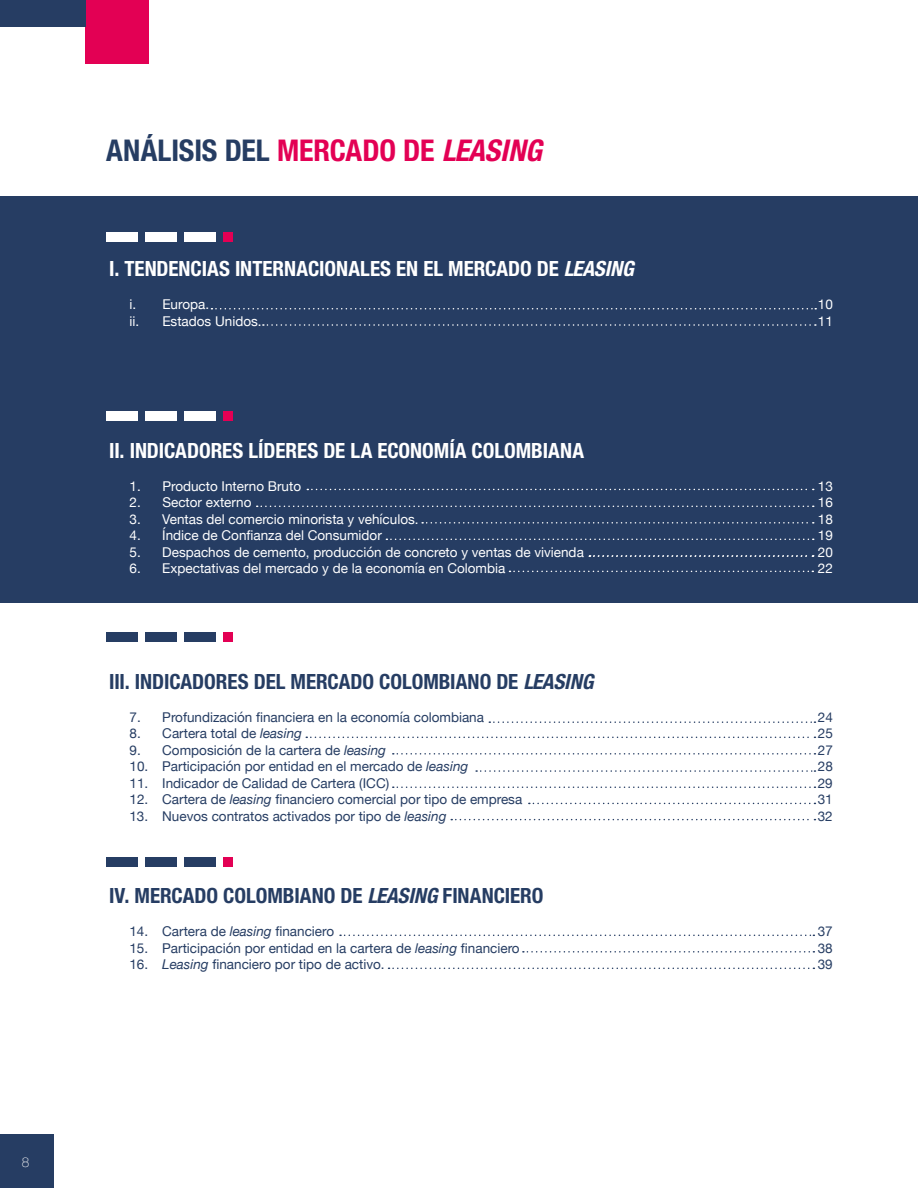
<style>
.page{position:relative;width:918px;height:1188px;background:#fff}
.page>*{position:absolute;margin:0;border:0;box-sizing:border-box;transform-origin:0 0}
.t1{font:700 condensed 30px "Helvetica Neue LT Std";letter-spacing:-.005em;color:#263d63}
.t2{font:700 condensed 21px "Helvetica Neue LT Std";color:#fff}
.t3{font:700 condensed 21px "Helvetica Neue LT Std";color:#263d63}
.t4{font:13.5px "Helvetica Neue";color:#263d63}
.t5{font:13.5px "Helvetica Neue";color:#fff}
.t6{font:100 13.5px "Helvetica Neue";color:#fff}
.s1{color:#e30054}
.s2{font-style:italic;color:#e30054}
.s3{font-style:italic}
</style>
<div class="page">
<div style="left:0;top:1134px;width:54px;height:54px;background:#263d63"></div>
<div style="left:0;top:196px;width:918px;height:407px;background:#263d63"></div>
<div style="left:85px;top:0;width:64px;height:64px;background:#e30054"></div>
<div style="left:0;top:0;width:85px;height:27px;background:#263d63"></div>
<div style="left:107px;top:232px;width:31px;height:10px;background:#fff"></div>
<div style="left:145px;top:232px;width:32px;height:10px;background:#fff"></div>
<div style="left:184px;top:232px;width:31px;height:10px;background:#fff"></div>
<div style="left:223px;top:232px;width:10px;height:10px;background:#e30054"></div>
<div style="left:107px;top:411px;width:31px;height:10px;background:#fff"></div>
<div style="left:145px;top:411px;width:32px;height:10px;background:#fff"></div>
<div style="left:184px;top:411px;width:31px;height:10px;background:#fff"></div>
<div style="left:223px;top:411px;width:10px;height:10px;background:#e30054"></div>
<div style="left:107px;top:632px;width:31px;height:10px;background:#263d63"></div>
<div style="left:145px;top:632px;width:32px;height:10px;background:#263d63"></div>
<div style="left:184px;top:632px;width:31px;height:10px;background:#263d63"></div>
<div style="left:223px;top:632px;width:10px;height:10px;background:#e30054"></div>
<div style="left:107px;top:857px;width:31px;height:10px;background:#263d63"></div>
<div style="left:145px;top:857px;width:32px;height:10px;background:#263d63"></div>
<div style="left:184px;top:857px;width:31px;height:10px;background:#263d63"></div>
<div style="left:223px;top:857px;width:10px;height:10px;background:#e30054"></div>
<svg style="left:263px;top:324px;width:553px;height:2px"></svg>
<svg style="left:211px;top:308px;width:605px;height:1px"></svg>
<svg style="left:307px;top:489px;width:507px;height:1px"></svg>
<svg style="left:257px;top:506px;width:557px;height:1px"></svg>
<svg style="left:422px;top:522px;width:392px;height:2px"></svg>
<svg style="left:386px;top:539px;width:428px;height:1px"></svg>
<svg style="left:589px;top:555px;width:225px;height:2px"></svg>
<svg style="left:489px;top:721px;width:327px;height:2px"></svg>
<svg style="left:306px;top:737px;width:509px;height:1px"></svg>
<svg style="left:393px;top:753px;width:422px;height:2px"></svg>
<svg style="left:476px;top:770px;width:339px;height:2px"></svg>
<svg style="left:393px;top:786px;width:422px;height:2px"></svg>
<svg style="left:529px;top:803px;width:286px;height:1px"></svg>
<svg style="left:340px;top:935px;width:474px;height:1px"></svg>
<svg style="left:522px;top:951px;width:293px;height:2px"></svg>
<svg style="left:451px;top:819px;width:364px;height:1px"></svg>
<svg style="left:509px;top:571px;width:304px;height:1px"></svg>
<svg style="left:387px;top:968px;width:428px;height:1px"></svg>
<p class="t6" style="left:22px;top:1152px;width:9px">8</p>
<h1 class="t1" style="left:106px;top:132px;width:437px">ANÁLISIS DEL <span class="s1">MERCADO DE</span> <span class="s2">LEASING</span></h1>
<h2 class="t2" style="left:109px;top:256px;width:526px">I. TENDENCIAS INTERNACIONALES EN EL MERCADO DE <span class="s3">LEASING</span></h2>
<p class="t5" style="left:130px;top:295px;width:81px">i. Europa.</p>
<p class="t5" style="left:818px;top:295px;width:17px">10</p>
<p class="t5" style="left:130px;top:311px;width:134px">ii. Estados Unidos.</p>
<p class="t5" style="left:818px;top:311px;width:17px">11</p>
<h2 class="t2" style="left:109px;top:437px;width:476px">II. INDICADORES LÍDERES DE LA ECONOMÍA COLOMBIANA</h2>
<p class="t5" style="left:130px;top:476px;width:173px">1. Producto Interno Bruto</p>
<p class="t5" style="left:818px;top:476px;width:17px">13</p>
<p class="t5" style="left:130px;top:493px;width:123px">2. Sector externo</p>
<p class="t5" style="left:818px;top:493px;width:17px">16</p>
<p class="t5" style="left:130px;top:509px;width:291px">3. Ventas del comercio minorista y vehículos.</p>
<p class="t5" style="left:818px;top:509px;width:17px">18</p>
<p class="t5" style="left:130px;top:526px;width:254px">4. Índice de Confianza del Consumidor</p>
<p class="t5" style="left:818px;top:526px;width:17px">19</p>
<p class="t5" style="left:130px;top:542px;width:456px">5. Despachos de cemento, producción de concreto y ventas de vivienda</p>
<p class="t5" style="left:818px;top:542px;width:17px">20</p>
<p class="t5" style="left:130px;top:558px;width:377px">6. Expectativas del mercado y de la economía en Colombia</p>
<p class="t5" style="left:818px;top:558px;width:17px">22</p>
<h2 class="t3" style="left:109px;top:668px;width:486px">III. INDICADORES DEL MERCADO COLOMBIANO DE <span class="s3">LEASING</span></h2>
<p class="t4" style="left:130px;top:707px;width:356px">7. Profundización financiera en la economía colombiana</p>
<p class="t4" style="left:818px;top:707px;width:17px">24</p>
<p class="t4" style="left:130px;top:723px;width:174px">8. Cartera total de <span class="s3">leasing</span></p>
<p class="t4" style="left:818px;top:723px;width:17px">25</p>
<p class="t4" style="left:130px;top:740px;width:258px">9. Composición de la cartera de <span class="s3">leasing</span></p>
<p class="t4" style="left:818px;top:740px;width:17px">27</p>
<p class="t4" style="left:130px;top:756px;width:340px">10. Participación por entidad en el mercado de <span class="s3">leasing</span></p>
<p class="t4" style="left:818px;top:756px;width:17px">28</p>
<p class="t4" style="left:130px;top:773px;width:261px">11. Indicador de Calidad de Cartera (ICC)</p>
<p class="t4" style="left:818px;top:773px;width:17px">29</p>
<p class="t4" style="left:129px;top:789px;width:394px">12. Cartera de <span class="s3">leasing</span> financiero comercial por tipo de empresa</p>
<p class="t4" style="left:818px;top:789px;width:17px">31</p>
<p class="t4" style="left:129px;top:806px;width:319px">13. Nuevos contratos activados por tipo de <span class="s3">leasing</span></p>
<p class="t4" style="left:818px;top:806px;width:17px">32</p>
<h2 class="t3" style="left:109px;top:883px;width:436px">IV. MERCADO COLOMBIANO DE <span class="s3">LEASING</span> FINANCIERO</h2>
<p class="t4" style="left:129px;top:921px;width:206px">14. Cartera de <span class="s3">leasing</span> financiero</p>
<p class="t4" style="left:818px;top:921px;width:17px">37</p>
<p class="t4" style="left:129px;top:938px;width:392px">15. Participación por entidad en la cartera de <span class="s3">leasing</span> financiero</p>
<p class="t4" style="left:818px;top:938px;width:17px">38</p>
<p class="t4" style="left:129px;top:954px;width:257px">16. <span class="s3">Leasing</span> financiero por tipo de activo.</p>
<p class="t4" style="left:818px;top:954px;width:17px">39</p>
</div>
